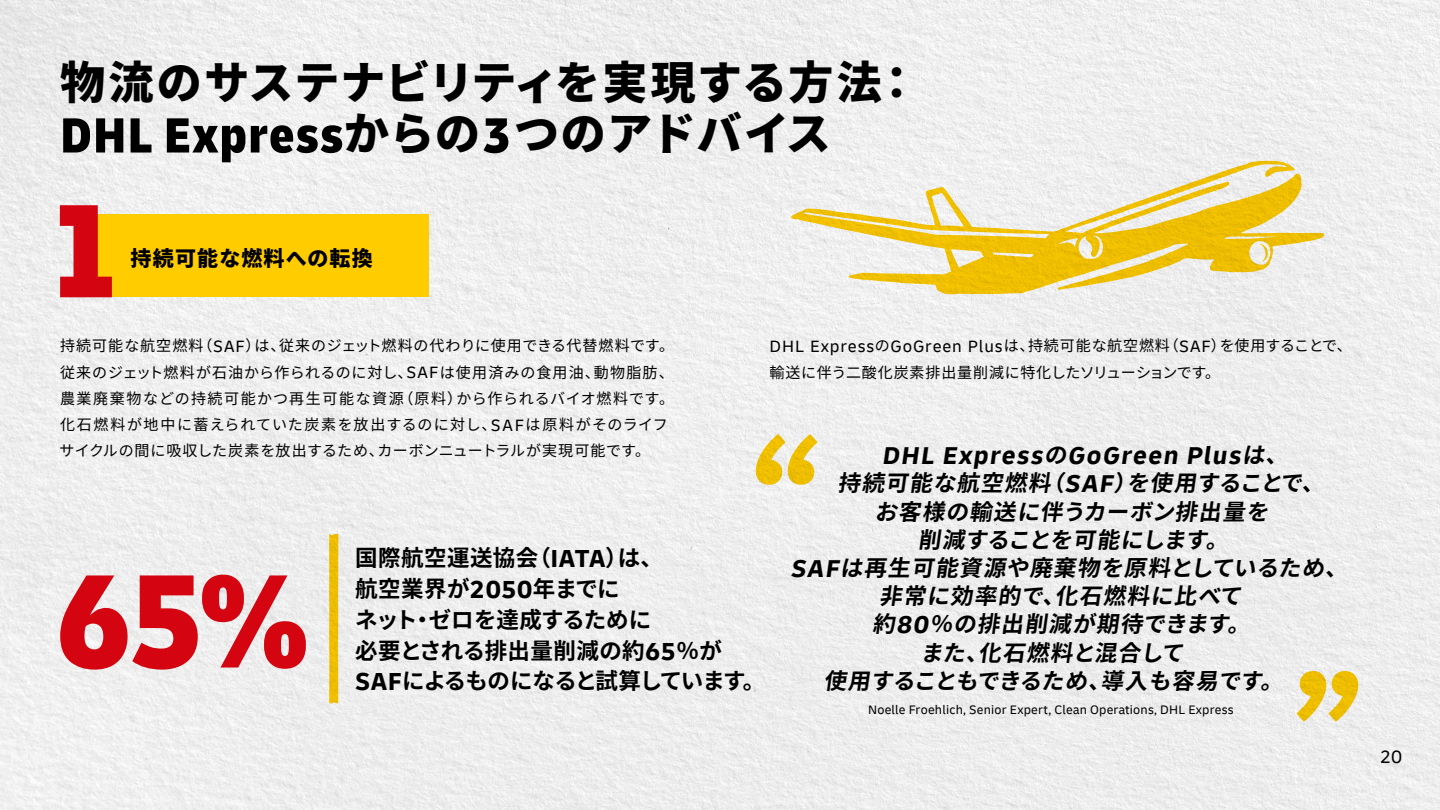
<style>
.page{position:relative;width:1440px;height:810px;background:#fff}
.page>*{position:absolute;margin:0;border:0;box-sizing:border-box;transform-origin:0 0}
.t1{font:900 condensed 139.5px "Delivery";color:#d40511}
.t2{font:900 condensed 51.75px "Delivery";letter-spacing:.015em;color:#000}
.t3{font:800 45px "Source Han Sans JP";letter-spacing:.02em;color:#000}
.t4{font:700 25.65px "Delivery";color:#000}
.t5{font:700 22.5px/30.8px "Source Han Sans JP";letter-spacing:-.01em;color:#000}
.t6{font:700 22.27px "Source Han Sans JP";color:#000}
.t7{font:800 21px "Source Han Sans JP";letter-spacing:.06em;color:#000}
.t8{font:18.75px "Delivery";color:#000}
.t9{font:17.25px "Delivery";letter-spacing:.05em;color:#000}
.t10{font:15px/26.2px "Source Han Sans JP";letter-spacing:.06em;color:#000}
.t11{font:15px "Source Han Sans JP";letter-spacing:.035em;color:#000}
.t12{font:12.9px "Delivery";letter-spacing:.015em;color:#000}
.s1{font-family:"Source Han Sans JP";font-weight:800;font-stretch:normal;font-size:45px}
.s2{font-family:"Delivery";font-size:17.25px}
.s3{font-family:"Source Han Sans JP";font-size:15px}
.s4{font-family:"Source Han Sans JP";font-size:22.27px}
.s5{font-family:"Delivery";font-size:25.65px}
.s6{font-family:"Delivery";font-size:25.88px}
</style>
<div class="page">
<img style="left:0;top:0;width:1440px;height:810px">
<svg style="left:791px;top:161px;width:533px;height:133px"></svg>
<svg style="left:1259px;top:244px;width:9px;height:18px"></svg>
<div style="left:79px;top:214px;width:350px;height:83px;background:#fc0"></div>
<svg style="left:756px;top:434px;width:62px;height:51px"></svg>
<svg style="left:1296px;top:671px;width:62px;height:51px"></svg>
<svg style="left:329px;top:534px;width:9px;height:169px;background:#ecbe07"></svg>
<h3 class="t3" style="left:60px;top:57px;width:861px">物流のサステナビリティを実現する方法：</h3>
<h2 class="t2" style="left:60px;top:102px;width:772px">DHL Express<span class="s1">からの</span>3<span class="s1">つのアドバイス</span></h2>
<h1 class="t1" style="left:48px;top:162px;width:77px">1</h1>
<h3 class="t7" style="left:130px;top:246px;width:244px">持続可能な燃料への転換</h3>
<p class="t10" style="left:60px;top:333px;width:616px">持続可能な航空燃料（<span class="s2">SAF</span>）は、従来のジェット燃料の代わりに使用できる代替燃料です。従来のジェット燃料が石油から作られるのに対し、<span class="s2">SAF</span>は使用済みの食用油、動物脂肪、農業廃棄物などの持続可能かつ再生可能な資源（原料）から作られるバイオ燃料です。化石燃料が地中に蓄えられていた炭素を放出するのに対し、<span class="s2">SAF</span>は原料がそのライフサイクルの間に吸収した炭素を放出するため、カーボンニュートラルが実現可能です。</p>
<p class="t9" style="left:770px;top:336px;width:584px">DHL Express<span class="s3">の</span>GoGreen Plus<span class="s3">は、持続可能な航空燃料（</span>SAF<span class="s3">）を使用することで、</span></p>
<p class="t11" style="left:770px;top:364px;width:452px">輸送に伴う二酸化炭素排出量削減に特化したソリューションです。</p>
<h3 class="t4" style="left:882px;top:439px;width:417px">DHL Express<span class="s4">の</span>GoGreen Plus<span class="s4">は、</span></h3>
<h3 class="t6" style="left:838px;top:471px;width:497px">持続可能な航空燃料（<span class="s5">SA F</span>）を使用することで、</h3>
<h3 class="t6" style="left:875px;top:499px;width:404px">お客様の輸送に伴うカーボン排出量を</h3>
<h3 class="t6" style="left:918px;top:527px;width:321px">削減することを可能にします。</h3>
<h3 class="t6" style="left:790px;top:555px;width:568px"><span class="s5">SAF</span> は再生可能資源や廃棄物を原料としているため、</h3>
<h3 class="t6" style="left:879px;top:584px;width:373px">非常に効率的で、化石燃料に比べて</h3>
<h3 class="t6" style="left:873px;top:612px;width:388px">約<span class="s5">80</span>％の排出削減が期待できます。</h3>
<h3 class="t6" style="left:920px;top:640px;width:274px">また、化石燃料と混合して</h3>
<h3 class="t6" style="left:824px;top:668px;width:470px">使用することもできるため、導入も容易です。</h3>
<p class="t12" style="left:868px;top:702px;width:367px">Noelle Froehlich, Senior Expert, Clean Operations, DHL Express</p>
<h3 class="t5" style="left:355px;top:543px;width:412px">国際航空運送協会（<span class="s6">IATA</span>）は、<br>航空業界が<span class="s6">2050</span>年までに<br>ネット・ゼロを達成するために<br>必要とされる排出量削減の約<span class="s6">65</span>％が<br><span class="s6">SAF</span>によるものになると試算しています。</h3>
<h1 class="t1" style="left:56px;top:532px;width:255px">65%</h1>
<p class="t8" style="left:1380px;top:746px;width:24px">20</p>
</div>
